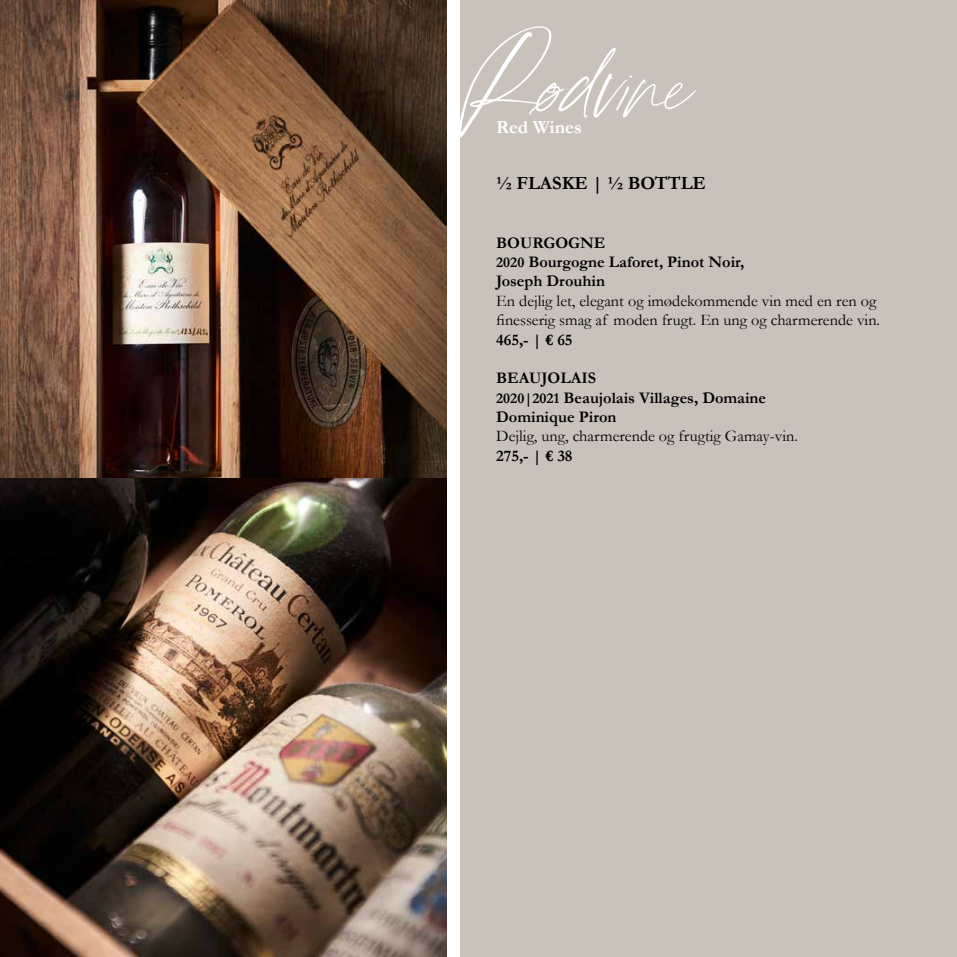
<style>
.page{position:relative;width:957px;height:957px;background:#fff}
.page>*{position:absolute;margin:0;border:0;box-sizing:border-box;transform-origin:0 0}
.t1{font:87.5px "Jouleset Jaques Hand";color:#fff}
.t2{font:700 18.75px "Garamond";color:#000}
.t3{font:700 18.75px "Garamond";color:#fff}
.t4{font:16.25px/19.4px "Garamond";color:#000}
.t5{font:700 16.25px/19.4px "Garamond";color:#000}
.s1{font-size:15px}
</style>
<div class="page">
<div style="left:461px;top:0;width:496px;height:957px;background:#c9c2bb"></div>
<img style="left:0;top:0;width:446px;height:957px">
<h1 class="t1" style="left:457px;top:25px;width:256px">Rødvine</h1>
<p class="t3" style="left:496px;top:120px;width:87px">Red Wines</p>
<p class="t2" style="left:496px;top:176px;width:211px">½ FLASKE | ½ BOTTLE</p>
<p class="t5" style="left:496px;top:234px;width:250px">BOURGOGNE<br><span class="s1">2020</span> Bourgogne Laforet, Pinot Noir,<br>Joseph Drouhin</p>
<p class="t4" style="left:496px;top:293px;width:385px">En dejlig let, elegant og imødekommende vin med en ren og finesserig smag af moden frugt. En ung og charmerende vin.</p>
<p class="t5" style="left:496px;top:331px;width:78px">465,- | € 65</p>
<p class="t5" style="left:496px;top:368px;width:271px">BEAUJOLAIS<br><span class="s1">2020|2021</span> Beaujolais Villages, Domaine<br>Dominique Piron</p>
<p class="t4" style="left:496px;top:428px;width:303px">Dejlig, ung, charmerende og frugtig Gamay-vin.</p>
<p class="t5" style="left:496px;top:446px;width:78px">275,- | € 38</p>
</div>
